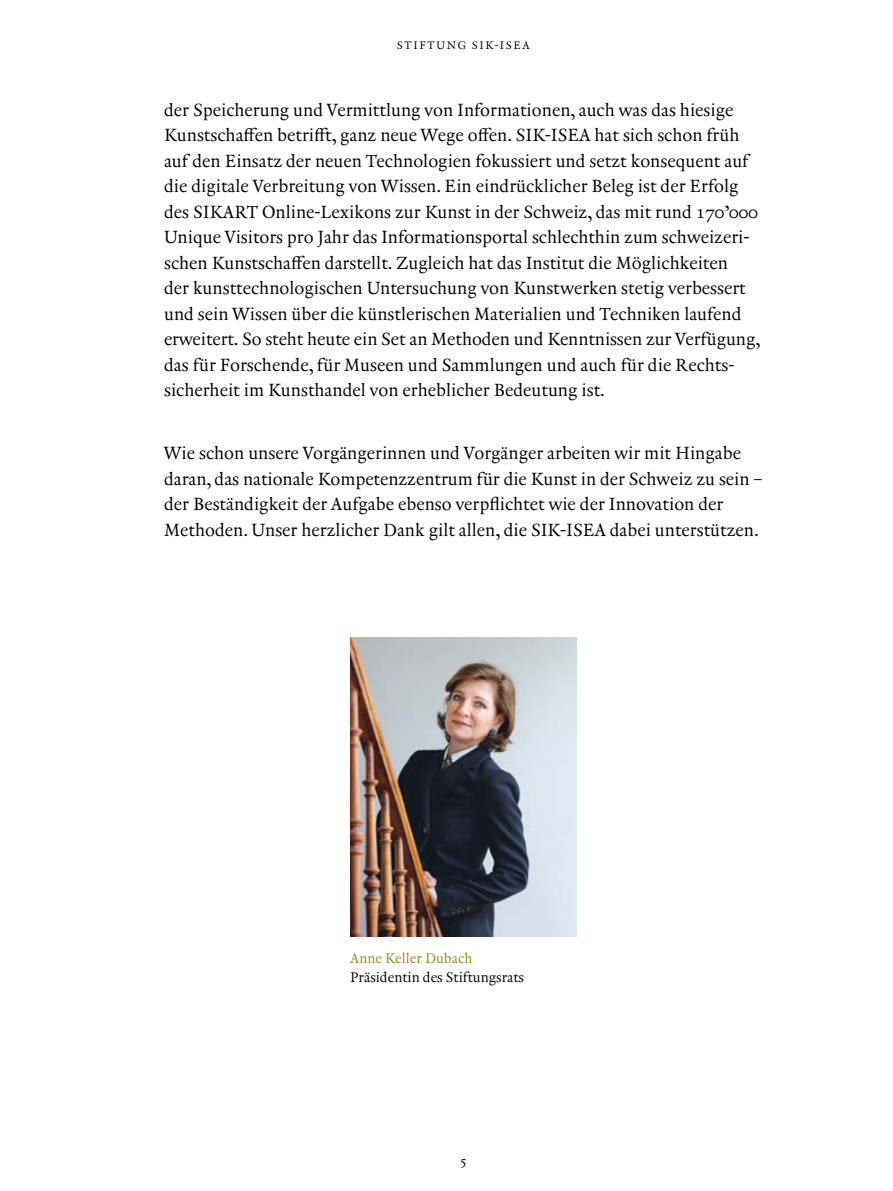
<style>
.page{position:relative;width:893px;height:1191px;background:#fff}
.page>*{position:absolute;margin:0;border:0;box-sizing:border-box;transform-origin:0 0}
.Editorial{font:18px/25.5px "Renard No 3";color:#000}
.Lauftext{font:14.25px "Renard No 3";color:#000}
.Lauftext-2{font:14.25px "Renard No 3";color:#9a8925}
.t1{font:12.75px "Renard No 3";color:#000}
.Rubrik{font:11.25px "Renard No 3";letter-spacing:.15em;color:#000}
</style>
<div class="page">
<img style="left:350px;top:638px;width:227px;height:298px">
<p class="Rubrik" style="left:397px;top:38px;width:135px">STIFTUNG SIK-ISEA</p>
<p class="Editorial" style="left:164px;top:97px;width:598px">der Speicherung und Vermittlung von Informationen, auch was das hiesige Kunstschaffen betrifft, ganz neue Wege offen. SIK-ISEA hat sich schon früh auf den Einsatz der neuen Technologien fokussiert und setzt konsequent auf die digitale Verbreitung von Wissen. Ein eindrücklicher Beleg ist der Erfolg des SIKART Online-Lexikons zur Kunst in der Schweiz, das mit rund 170’000<br>Unique Visitors pro Jahr das Informationsportal schlechthin zum schweizeri&shy;schen Kunstschaffen darstellt. Zugleich hat das Institut die Möglichkeiten<br>der kunsttechnologischen Untersuchung von Kunstwerken stetig verbessert und sein Wissen über die künstlerischen Materialien und Techniken laufend erweitert. So steht heute ein Set an Methoden und Kenntnissen zur Verfügung, das für Forschende, für Museen und Sammlungen und auch für die Rechts&shy;sicherheit im Kunsthandel von erheblicher Bedeutung ist.</p>
<p class="Editorial" style="left:164px;top:441px;width:600px">Wie schon unsere Vorgängerinnen und Vorgänger arbeiten wir mit Hingabe daran, das nationale Kompetenzzentrum für die Kunst in der Schweiz zu sein –</p>
<p class="Editorial" style="left:164px;top:492px;width:596px">der Beständigkeit der Aufgabe ebenso verpflichtet wie der Innovation der<br>Methoden. Unser herzlicher Dank gilt allen, die SIK-ISEA dabei unterstützen.</p>
<p class="Lauftext-2" style="left:350px;top:949px;width:124px">Anne Keller Dubach</p>
<p class="Lauftext" style="left:350px;top:969px;width:175px">Präsidentin des Stiftungsrats</p>
<p class="t1" style="left:460px;top:1153px;width:8px">5</p>
</div>
